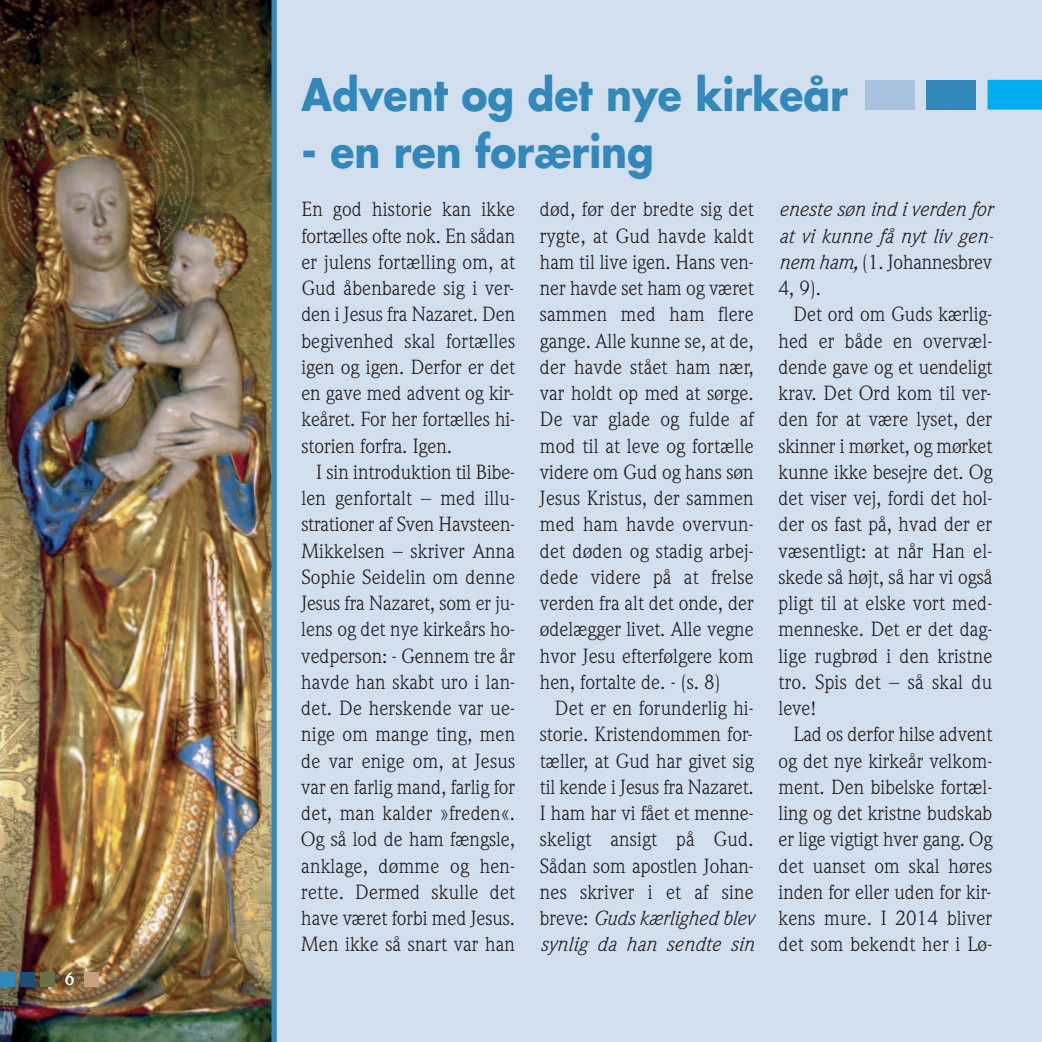
<style>
.page{position:relative;width:1042px;height:1042px;background:#fff}
.page>*{position:absolute;margin:0;border:0;box-sizing:border-box;transform-origin:0 0}
.t1{font:700 43.75px "Futura";color:#3287bb;scale:.9 1}
.t2{font:20.12px/26.2px "Weidemann";letter-spacing:.005em;color:#231f20;text-align:justify}
.t3{font:italic 20.12px/26.2px "Weidemann";color:#231f20;text-align:justify}
.t4{font:700 17.5px "Weidemann";color:#fff}
.s1{font-style:italic}
.s2{font-style:normal}
</style>
<div class="page">
<div style="left:269px;top:0;width:773px;height:1042px;background:#d1dfee"></div>
<img style="left:0;top:0;width:271px;height:1042px">
<div style="left:84px;top:972px;width:15px;height:15px;background:#c9a07b"></div>
<div style="left:0;top:972px;width:15px;height:15px;background:#3287bb"></div>
<div style="left:20px;top:972px;width:15px;height:15px;background:#204d72"></div>
<div style="left:40px;top:972px;width:15px;height:15px;background:#687145"></div>
<div style="left:271px;top:0;width:6px;height:1042px;background:#3287bb"></div>
<div style="left:987px;top:80px;width:55px;height:30px;background:#00aeef"></div>
<div style="left:865px;top:80px;width:50px;height:30px;background:#a9c3df"></div>
<div style="left:926px;top:80px;width:50px;height:30px;background:#3287bb"></div>
<p class="t4" style="left:65px;top:972px;width:11px">6</p>
<h1 class="t1" style="left:301px;top:74px;width:609px">Advent og det nye kirkeår</h1>
<h1 class="t1" style="left:301px;top:131px;width:393px">- en ren foræring</h1>
<p class="t2" style="left:301px;top:198px;width:215px">En god historie kan ikke fortælles ofte nok. En sådan er julens fortælling om, at Gud åbenbarede sig i ver&shy;den i Jesus fra Nazaret. Den begivenhed skal fortælles igen og igen. Derfor er det en gave med advent og kir&shy;keåret. For her fortælles hi&shy;storien forfra. Igen.</p>
<p class="t2" style="left:301px;top:460px;width:215px;text-indent:15px">I sin introduktion til Bibe&shy;len genfortalt – med illu&shy;strationer af Sven Havsteen-Mikkelsen – skriver Anna Sophie Seidelin om denne Jesus fra Nazaret, som er ju&shy;lens og det nye kirkeårs ho&shy;vedperson: - Gennem tre år havde han skabt uro i lan&shy;det. De herskende var ue&shy;nige om mange ting, men de var enige om, at Jesus var en farlig mand, farlig for det, man kalder »freden«.<br>Og så lod de ham fængsle, anklage, dømme og hen&shy;rette. Dermed skulle det have været forbi med Jesus.<br>Men ikke så snart var han</p>
<p class="t2" style="left:540px;top:198px;width:215px">død, før der bredte sig det rygte, at Gud havde kaldt ham til live igen. Hans ven&shy;ner havde set ham og været sammen med ham flere gange. Alle kunne se, at de, der havde stået ham nær, var holdt op med at sørge.<br>De var glade og fulde af mod til at leve og fortælle videre om Gud og hans søn Jesus Kristus, der sammen med ham havde overvun&shy;det døden og stadig arbej&shy;dede videre på at frelse verden fra alt det onde, der ødelægger livet. Alle vegne hvor Jesu efterfølgere kom hen, fortalte de. - (s. 8)</p>
<p class="t2" style="left:540px;top:697px;width:215px;text-indent:15px">Det er en forunderlig hi&shy;storie. Kristendommen for&shy;tæller, at Gud har givet sig til kende i Jesus fra Nazaret.<br>I ham har vi fået et menne&shy;skeligt ansigt på Gud.<br>Sådan som apostlen Johan&shy;nes skriver i et af sine breve: <span class="s1">Guds kærlighed blev synlig da han sendte sin</span></p>
<p class="t3" style="left:778px;top:198px;width:216px">eneste søn ind i verden for at vi kunne få nyt liv gen&shy;nem ham, <span class="s2">(1. Johannesbrev 4, 9).</span></p>
<p class="t2" style="left:778px;top:303px;width:215px;text-indent:15px">Det ord om Guds kærlig&shy;hed er både en overvæl&shy;dende gave og et uendeligt krav. Det Ord kom til ver&shy;den for at være lyset, der skinner i mørket, og mørket kunne ikke besejre det. Og det viser vej, fordi det hol&shy;der os fast på, hvad der er væsentligt: at når Han el&shy;skede så højt, så har vi også pligt til at elske vort med&shy;menneske. Det er det dag&shy;lige rugbrød i den kristne tro. Spis det – så skal du leve!</p>
<p class="t2" style="left:778px;top:723px;width:215px;text-indent:15px">Lad os derfor hilse advent og det nye kirkeår velkom&shy;ment. Den bibelske fortæl&shy;ling og det kristne budskab er lige vigtigt hver gang. Og det uanset om skal høres inden for eller uden for kir&shy;kens mure. I 2014 bliver det som bekendt her i Lø-</p>
</div>
